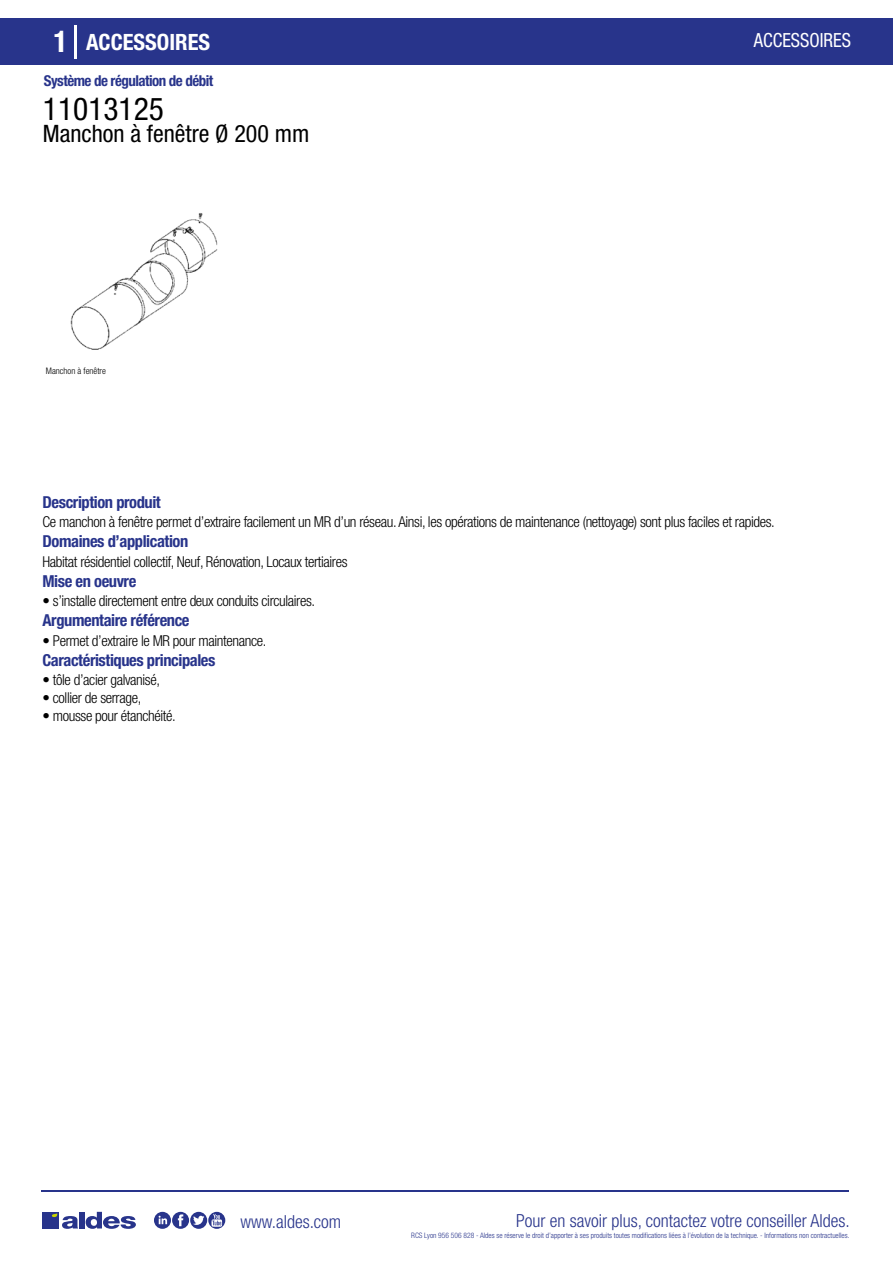
<style>
.page{position:relative;width:893px;height:1263px;background:#fff}
.page>*{position:absolute;margin:0;border:0;box-sizing:border-box;transform-origin:0 0}
.t1{font:condensed 31.5px "Helvetica Neue LT Std";color:#000}
.t2{font:condensed 24px "Helvetica Neue LT Std";color:#000}
.t3{font:700 condensed 22.5px "Helvetica Neue LT Std";color:#fff}
.t4{font:condensed 19.5px "Helvetica Neue LT Std";color:#fff;scale:.95 1}
.t5{font:300 condensed 18px "Helvetica Neue";color:#28348b}
.t6{font:700 condensed 16.5px "Helvetica Neue LT Std";letter-spacing:-.025em;color:#28348b}
.t7{font:300 condensed 15px "Helvetica Neue LT Std";letter-spacing:-.025em;color:#000}
.t8{font:700 condensed 15px "Helvetica Neue LT Std";letter-spacing:-.035em;color:#28348b}
.t9{font:300 condensed 9px "Helvetica Neue";color:#000}
.t10{font:300 condensed 7.5px "Helvetica Neue";color:#28348b}
.s1{font-size:30px}
</style>
<div class="page">
<div style="left:0;top:18px;width:893px;height:46px;background:#28348b"></div>
<hr style="left:74px;top:25px;width:2px;height:33px;background:#fff">
<img style="left:70px;top:213px;width:148px;height:137px">
<hr style="left:41px;top:1190px;width:808px;height:1px;background:#28348b">
<svg style="left:154px;top:1212px;width:71px;height:17px"></svg>
<div style="left:42px;top:1212px;width:17px;height:16px;background:#28348b"></div>
<div style="left:79px;top:1212px;width:5px;height:16px;background:#28348b"></div>
<svg style="left:86px;top:1212px;width:50px;height:17px"></svg>
<svg style="left:52px;top:1213px;width:26px;height:16px"></svg>
<h3 class="t3" style="left:54px;top:28px;width:158px"><span class="s1">1</span> ACCESSOIRES</h3>
<h3 class="t4" style="left:754px;top:29px;width:104px">ACCESSOIRES</h3>
<p class="t8" style="left:44px;top:71px;width:171px">Système de régulation de débit</p>
<h1 class="t1" style="left:43px;top:91px;width:122px">11013125</h1>
<h2 class="t2" style="left:43px;top:120px;width:268px">Manchon à fenêtre Ø 200 mm</h2>
<p class="t9" style="left:46px;top:365px;width:61px">Manchon à fenêtre</p>
<p class="t6" style="left:43px;top:492px;width:120px">Description produit</p>
<p class="t6" style="left:43px;top:531px;width:147px">Domaines d’application</p>
<p class="t6" style="left:43px;top:571px;width:95px">Mise en oeuvre</p>
<p class="t7" style="left:43px;top:513px;width:734px">Ce manchon à fenêtre permet d’extraire facilement un MR d’un réseau. Ainsi, les opérations de maintenance (nettoyage) sont plus faciles et rapides.</p>
<p class="t7" style="left:43px;top:553px;width:307px">Habitat résidentiel collectif, Neuf, Rénovation, Locaux tertiaires</p>
<p class="t7" style="left:43px;top:592px;width:274px">• s’installe directement entre deux conduits circulaires.</p>
<p class="t6" style="left:43px;top:610px;width:149px">Argumentaire référence</p>
<p class="t7" style="left:43px;top:632px;width:225px">• Permet d’extraire le MR pour maintenance.</p>
<p class="t6" style="left:43px;top:650px;width:174px">Caractéristiques principales</p>
<p class="t7" style="left:43px;top:671px;width:119px">• tôle d’acier galvanisé,</p>
<p class="t7" style="left:43px;top:689px;width:100px">• collier de serrage,</p>
<p class="t7" style="left:43px;top:707px;width:135px">• mousse pour étanchéité.</p>
<p class="t5" style="left:240px;top:1211px;width:102px">www.aldes.com</p>
<p class="t5" style="left:516px;top:1211px;width:335px">Pour en savoir plus, contactez votre conseiller Aldes.</p>
<p class="t10" style="left:411px;top:1230px;width:440px">RCS Lyon 956 506 828 - Aldes se réserve le droit d’apporter à ses produits toutes modifications liées à l’évolution de la technique. - Informations non contractuelles.</p>
</div>
